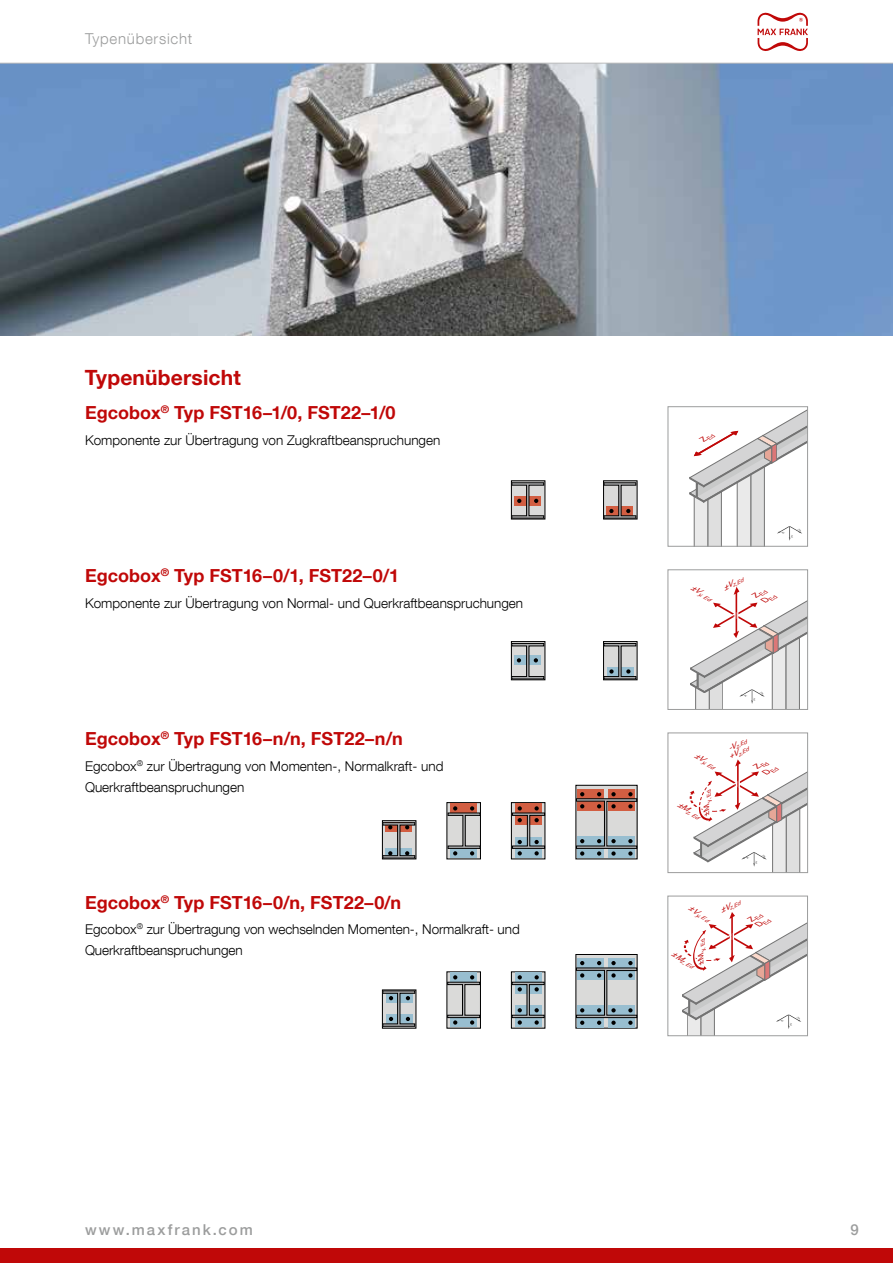
<style>
.page{position:relative;width:893px;height:1263px;background:#fff}
.page>*{position:absolute;margin:0;border:0;box-sizing:border-box;transform-origin:0 0}
.t1{font:700 21px "Helvetica Neue LT Com";letter-spacing:.005em;color:#c00808}
.t2{font:700 18px "Helvetica Neue LT Com";color:#c00808}
.t3{font:500 15px "Helvetica Neue LT Com";letter-spacing:.135em;color:#9c9d9d}
.t4{font:300 15px "Helvetica Neue LT Com";letter-spacing:.05em;color:#9c9d9d}
.t5{font:300 13.5px/21px "Helvetica Neue LT Com";color:#000}
.t6{font:italic 5.25px "Arial";color:#c00808;scale:1.16 1}
.t7{font:italic 5.25px "Helvetica Neue LT Com";color:#c00808;scale:1.16 1}
.t8{font:italic 5.25px "Arial";color:#c00808;scale:1.15 1}
.t9{font:italic 5.25px/8.4px "Helvetica Neue LT Com";color:#c00808;scale:1.15 1}
</style>
<div class="page">
<div style="left:668px;top:733px;width:140px;height:140px;border:1px solid #9c9d9d"></div>
<div style="left:667px;top:896px;width:141px;height:140px;border:1px solid #9c9d9d"></div>
<div style="left:576px;top:785px;width:61px;height:74px;background:#dadad9"></div>
<div style="left:576px;top:785px;width:61px;height:74px;border:1px solid #000"></div>
<div style="left:608px;top:849px;width:27px;height:9px;background:#98bed0"></div>
<div style="left:577px;top:849px;width:27px;height:9px;background:#98bed0"></div>
<div style="left:608px;top:789px;width:27px;height:10px;background:#d25e42"></div>
<div style="left:577px;top:789px;width:27px;height:10px;background:#d25e42"></div>
<svg style="left:576px;top:792px;width:61px;height:64px"></svg>
<div style="left:511px;top:972px;width:34px;height:56px;background:#dadad9"></div>
<div style="left:511px;top:972px;width:34px;height:56px;border:1px solid #000"></div>
<div style="left:515px;top:972px;width:27px;height:10px;background:#98bed0"></div>
<div style="left:515px;top:1018px;width:27px;height:9px;background:#98bed0"></div>
<svg style="left:512px;top:975px;width:33px;height:50px"></svg>
<div style="left:668px;top:406px;width:140px;height:141px;border:1px solid #9c9d9d"></div>
<div style="left:668px;top:569px;width:140px;height:141px;border:1px solid #9c9d9d"></div>
<img style="left:0;top:64px;width:893px;height:272px">
<div style="left:0;top:1248px;width:893px;height:15px;background:#c00808"></div>
<svg style="left:757px;top:13px;width:51px;height:38px"></svg>
<hr style="left:0;top:63px;width:893px;height:1px;background:#bbbcbd">
<div style="left:603px;top:481px;width:34px;height:38px;border:1px solid #000"></div>
<svg style="left:603px;top:482px;width:33px;height:36px"></svg>
<svg style="left:382px;top:990px;width:33px;height:37px"></svg>
<div style="left:447px;top:972px;width:33px;height:56px;background:#dadad9"></div>
<div style="left:447px;top:972px;width:34px;height:56px;border:1px solid #000"></div>
<div style="left:450px;top:972px;width:27px;height:10px;background:#98bed0"></div>
<div style="left:450px;top:1018px;width:27px;height:9px;background:#98bed0"></div>
<svg style="left:447px;top:975px;width:33px;height:50px"></svg>
<div style="left:576px;top:954px;width:61px;height:74px;background:#dadad9"></div>
<div style="left:576px;top:954px;width:61px;height:74px;border:1px solid #000"></div>
<div style="left:608px;top:1018px;width:27px;height:9px;background:#98bed0"></div>
<div style="left:577px;top:1018px;width:27px;height:9px;background:#98bed0"></div>
<div style="left:608px;top:958px;width:27px;height:10px;background:#98bed0"></div>
<div style="left:577px;top:958px;width:27px;height:10px;background:#98bed0"></div>
<svg style="left:576px;top:961px;width:61px;height:64px"></svg>
<div style="left:382px;top:820px;width:34px;height:39px;border:1px solid #000"></div>
<svg style="left:382px;top:822px;width:33px;height:36px"></svg>
<div style="left:511px;top:803px;width:34px;height:56px;background:#dadad9"></div>
<div style="left:511px;top:802px;width:34px;height:57px;border:1px solid #000"></div>
<div style="left:515px;top:804px;width:27px;height:9px;background:#d25e42"></div>
<div style="left:515px;top:849px;width:27px;height:9px;background:#98bed0"></div>
<svg style="left:512px;top:806px;width:33px;height:49px"></svg>
<div style="left:511px;top:481px;width:34px;height:38px;border:1px solid #000"></div>
<svg style="left:511px;top:482px;width:33px;height:36px"></svg>
<div style="left:511px;top:641px;width:34px;height:39px;border:1px solid #000"></div>
<svg style="left:511px;top:643px;width:33px;height:36px"></svg>
<div style="left:603px;top:641px;width:34px;height:39px;border:1px solid #000"></div>
<svg style="left:603px;top:643px;width:33px;height:36px"></svg>
<div style="left:447px;top:803px;width:33px;height:56px;background:#dadad9"></div>
<div style="left:447px;top:802px;width:34px;height:57px;border:1px solid #000"></div>
<div style="left:450px;top:804px;width:27px;height:9px;background:#d25e42"></div>
<div style="left:450px;top:849px;width:27px;height:9px;background:#98bed0"></div>
<svg style="left:448px;top:806px;width:32px;height:49px"></svg>
<svg style="left:690px;top:756px;width:118px;height:116px"></svg>
<svg style="left:682px;top:907px;width:125px;height:129px"></svg>
<svg style="left:690px;top:407px;width:117px;height:139px"></svg>
<svg style="left:690px;top:587px;width:118px;height:122px"></svg>
<p class="t4" style="left:85px;top:29px;width:109px">Typenübersicht</p>
<h1 class="t1" style="left:85px;top:364px;width:157px">Typenübersicht</h1>
<h2 class="t2" style="left:85px;top:402px;width:312px">Egcobox<sup>®</sup> Typ FST16–1/0, FST22–1/0</h2>
<p class="t5" style="left:85px;top:429px;width:357px">Komponente zur Übertragung von Zugkraftbeanspruchungen</p>
<h2 class="t2" style="left:85px;top:564px;width:316px">Egcobox<sup>®</sup> Typ FST16–0/1, FST22–0/1</h2>
<p class="t5" style="left:85px;top:592px;width:440px">Komponente zur Übertragung von Normal- und Querkraftbeanspruchungen</p>
<h2 class="t2" style="left:85px;top:728px;width:319px">Egcobox<sup>®</sup> Typ FST16–n/n, FST22–n/n</h2>
<p class="t5" style="left:85px;top:755px;width:360px">Egcobox<sup>®</sup> zur Übertragung von Momenten-, Normalkraft- und<br>Querkraftbeanspruchungen</p>
<h2 class="t2" style="left:85px;top:891px;width:318px">Egcobox<sup>®</sup> Typ FST16–0/n, FST22–0/n</h2>
<p class="t5" style="left:85px;top:918px;width:436px">Egcobox<sup>®</sup> zur Übertragung von wechselnden Momenten-, Normalkraft- und<br>Querkraftbeanspruchungen</p>
<p class="t6" style="left:692px;top:585px;width:21px;rotate:30deg"><sup>±V</sup>y, Ed</p>
<p class="t7" style="left:723px;top:587px;width:20px;rotate:-30deg"><sup>±</sup><sup>V</sup>z,Ed</p>
<p class="t9" style="left:758px;top:591px;width:14px;line-height:9.3px;text-indent:-5px;rotate:-30deg"><sup>Z</sup>Ed<br><sup>D</sup>Ed</p>
<p class="t6" style="left:696px;top:754px;width:21px;rotate:30deg"><sup>±V</sup>y, Ed</p>
<p class="t8" style="left:705px;top:815px;width:28px;rotate:-90deg"><sup>±M</sup>y,Ed</p>
<p class="t6" style="left:679px;top:803px;width:23px;rotate:30deg"><sup>±M</sup>z, Ed</p>
<p class="t7" style="left:728px;top:748px;width:18px;rotate:-30deg"><sup>-</sup><sup>V</sup>z,Ed</p>
<p class="t7" style="left:728px;top:757px;width:20px;rotate:-30deg"><sup>+</sup><sup>V</sup>z,Ed</p>
<p class="t6" style="left:698px;top:911px;width:13px;rotate:30deg">y, Ed</p>
<p class="t8" style="left:700px;top:964px;width:28px;rotate:-90deg"><sup>±M</sup>y,Ed</p>
<p class="t6" style="left:673px;top:952px;width:23px;rotate:30deg"><sup>±M</sup>z, Ed</p>
<p class="t7" style="left:720px;top:910px;width:20px;rotate:-30deg"><sup>±</sup><sup>V</sup>z,Ed</p>
<p class="t9" style="left:753px;top:916px;width:14px;text-indent:-4px;rotate:-30deg"><sup>Z</sup>Ed<br><sup>D</sup>Ed</p>
<p class="t3" style="left:85px;top:1221px;width:169px">www.maxfrank.com</p>
<p class="t3" style="left:851px;top:1221px;width:10px">9</p>
</div>
